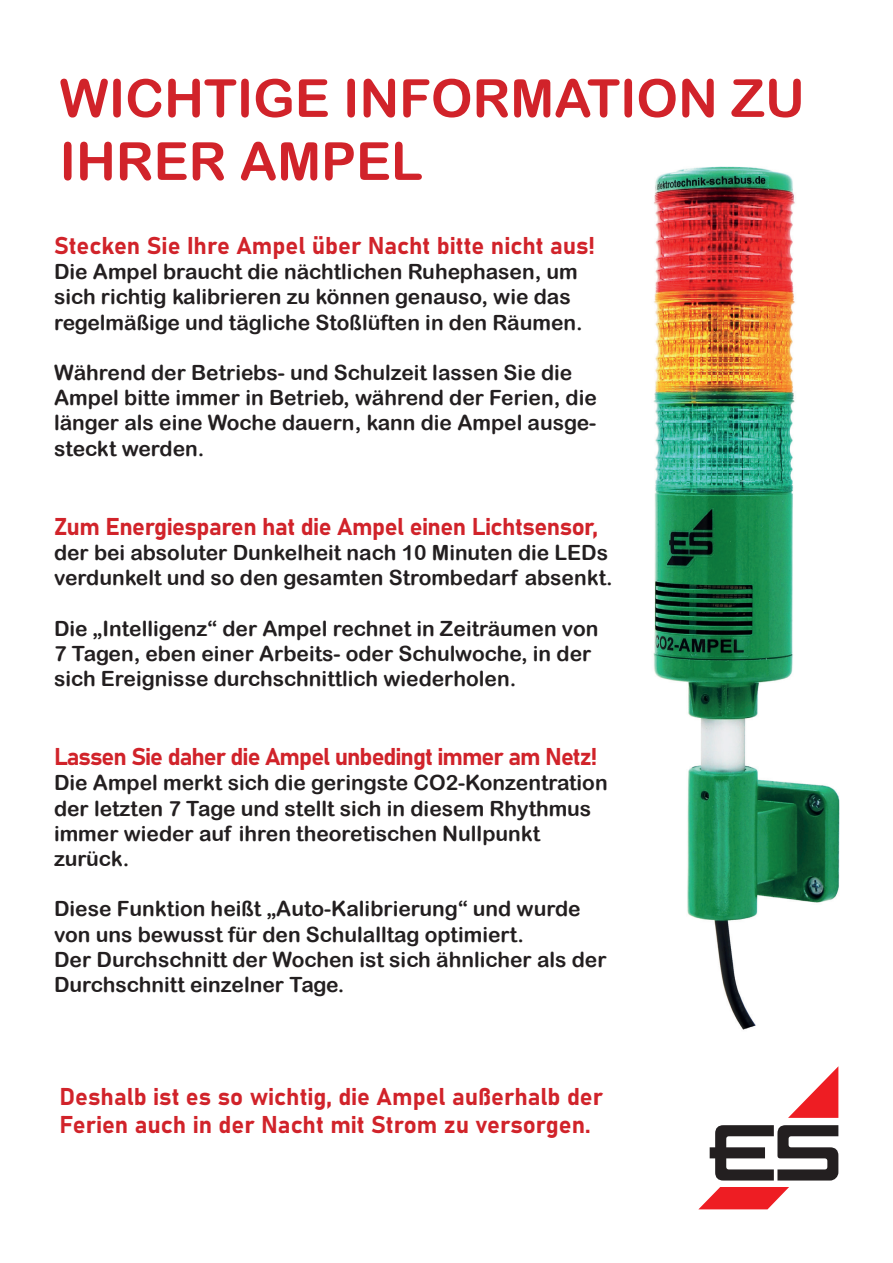
<style>
.page{position:relative;width:893px;height:1263px;background:#fff}
.page>*{position:absolute;margin:0;border:0;box-sizing:border-box;transform-origin:0 0}
.t1{font:52.5px/63px "Arial Rounded MT Bold";color:#d1232a}
.t2{font:24px/28.8px "Bahnschrift";color:#d1232a}
.t3{font:24px "Bahnschrift";letter-spacing:-.02em;color:#d1232a}
.t4{font:24px "Bahnschrift";letter-spacing:-.04em;color:#d1232a}
.t5{font:21px/25.2px "Arial Rounded MT Bold";color:#231f20}
</style>
<div class="page">
<img style="left:653px;top:166px;width:187px;height:864px">
<svg style="left:699px;top:1187px;width:90px;height:22px"></svg>
<svg style="left:788px;top:1067px;width:50px;height:51px"></svg>
<svg style="left:710px;top:1125px;width:128px;height:55px"></svg>
<h1 class="t1" style="left:60px;top:66px;width:747px">WICHTIGE INFORMATION ZU<br>IHRER AMPEL</h1>
<p class="t2" style="left:54px;top:229px;width:543px">Stecken Sie Ihre Ampel über Nacht bitte nicht aus!</p>
<p class="t5" style="left:54px;top:259px;width:530px">Die Ampel braucht die nächtlichen Ruhephasen, um sich richtig kalibrieren zu können genauso, wie das regelmäßige und tägliche Stoßlüften in den Räumen.</p>
<p class="t5" style="left:54px;top:360px;width:544px">Während der Betriebs- und Schulzeit lassen Sie die Ampel bitte immer in Betrieb, während der Ferien, die länger als eine Woche dauern, kann die Ampel ausge&shy;steckt werden.</p>
<p class="t3" style="left:54px;top:508px;width:545px">Zum Energiesparen hat die Ampel einen Lichtsensor,</p>
<p class="t5" style="left:54px;top:540px;width:560px">der bei absoluter Dunkelheit nach 10 Minuten die LEDs verdunkelt und so den gesamten Strombedarf absenkt.</p>
<p class="t5" style="left:54px;top:615px;width:546px">Die „Intelligenz“ der Ampel rechnet in Zeiträumen von<br>7 Tagen, eben einer Arbeits- oder Schulwoche, in der sich Ereignisse durchschnittlich wiederholen.</p>
<p class="t4" style="left:54px;top:739px;width:545px">Lassen Sie daher die Ampel unbedingt immer am Netz!</p>
<p class="t5" style="left:54px;top:770px;width:555px">Die Ampel merkt sich die geringste CO2-Konzentration der letzten 7 Tage und stellt sich in diesem Rhythmus immer wieder auf ihren theoretischen Nullpunkt zurück.</p>
<p class="t5" style="left:54px;top:896px;width:554px">Diese Funktion heißt „Auto-Kalibrierung“ und wurde von uns bewusst für den Schulalltag optimiert.<br>Der Durchschnitt der Wochen ist sich ähnlicher als der Durchschnitt einzelner Tage.</p>
<p class="t2" style="left:60px;top:1080px;width:545px">Deshalb ist es so wichtig, die Ampel außerhalb der<br>Ferien auch in der Nacht mit Strom zu versorgen.</p>
</div>
